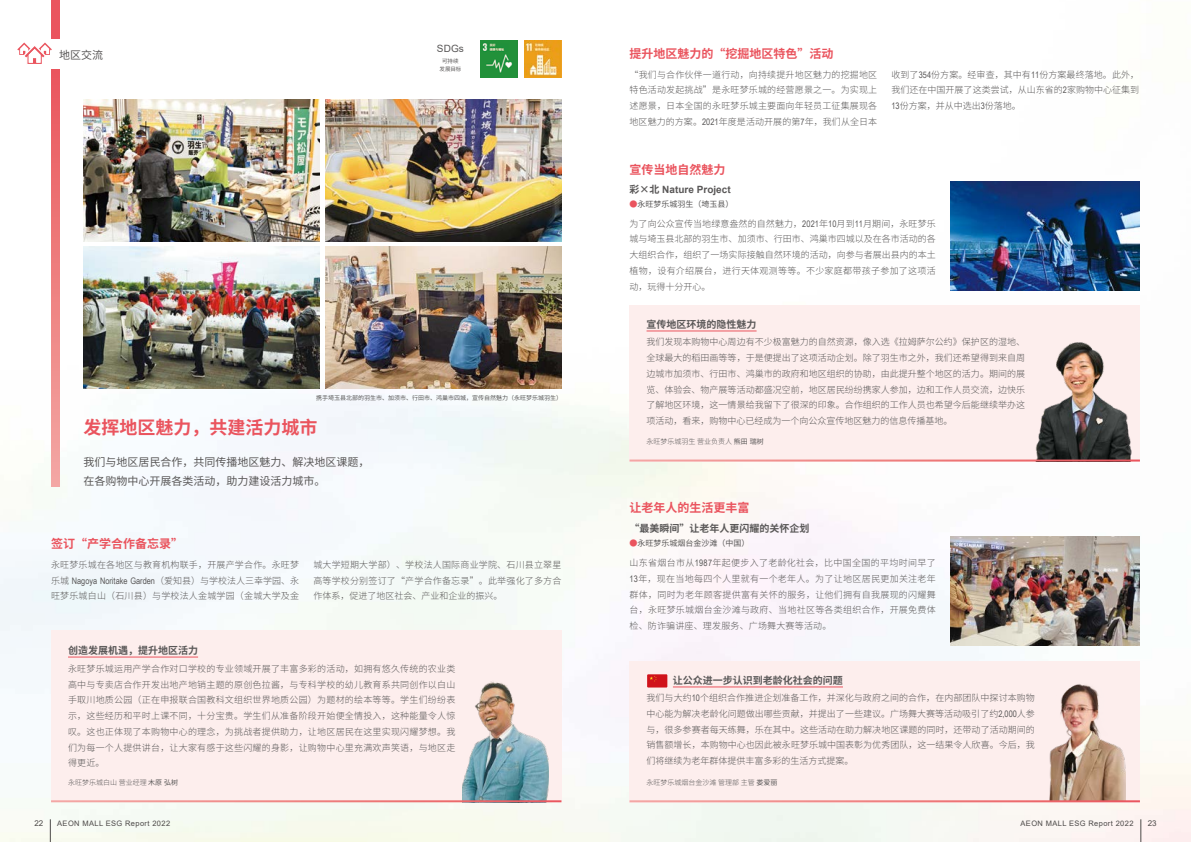
<style>
.page{position:relative;width:1191px;height:842px;background:#fff}
.page>*{position:absolute;margin:0;border:0;box-sizing:border-box;transform-origin:0 0}
.t1{font:700 18px "Source Han Sans CN";color:#ea545e}
.t2{font:700 12px "Source Han Sans CN";color:#ea545e}
.t3{font:11px/19.2px "Source Han Sans CN";color:#595757}
.t4{font:700 10px "Source Han Sans CN";color:#595757}
.t5{font:700 10px "Arial";color:#595757}
.t6{font:10px "Arial";color:#595757}
.t7{font:300 9px/15.8px "Source Han Sans CN";letter-spacing:.02em;color:#595757;text-align:justify}
.t8{font:9px "Arial Narrow";color:#595757}
.t9{font:8px "Source Han Sans CN";color:#595757}
.t10{font:8px "Arial";color:#4c4948}
.t11{font:7.5px "Arial";letter-spacing:.05em;color:#4c4948}
.t12{font:300 7px "Source Han Sans CN";color:#595757}
.t13{font:6px "Source Han Sans CN";color:#595757}
.t14{font:5.5px/8px "Source Han Sans CN";letter-spacing:.01em;color:#595757;text-align:center}
.s1{font-family:"Source Han Sans CN";font-weight:300}
.s2{font-weight:400}
.s3{font-family:"Arial Narrow";font-weight:400}
.s4{font-family:"Source Han Sans CN"}
.s5{color:#ea545e}
</style>
<div class="page">
<img style="left:0;top:40px;width:1191px;height:802px">
<img style="left:83px;top:247px;width:236px;height:142px">
<img style="left:325px;top:99px;width:236px;height:142px">
<img style="left:325px;top:247px;width:236px;height:142px">
<div style="left:629px;top:305px;width:511px;height:156px;background:#fdeeed"></div>
<div style="left:51px;top:631px;width:510px;height:171px;background:#fdeeed"></div>
<div style="left:51px;top:0;width:9px;height:39px;background:#ea545e"></div>
<svg style="left:51px;top:70px;width:9px;height:416px;background:#ee7e7f"></svg>
<img style="left:462px;top:681px;width:86px;height:119px">
<img style="left:1035px;top:342px;width:97px;height:117px">
<hr style="left:51px;top:800px;width:510px;height:2px;background:#fff">
<img style="left:950px;top:537px;width:189px;height:109px">
<img style="left:950px;top:182px;width:189px;height:109px">
<hr style="left:646px;top:331px;width:110px;height:1px;background:#ea545e">
<hr style="left:629px;top:459px;width:511px;height:2px;background:#fff">
<div style="left:629px;top:661px;width:511px;height:141px;background:#fdeeed"></div>
<hr style="left:673px;top:686px;width:170px;height:1px;background:#ea545e">
<img style="left:1049px;top:684px;width:76px;height:116px">
<hr style="left:629px;top:800px;width:511px;height:2px;background:#fff">
<img style="left:480px;top:40px;width:37px;height:37px">
<img style="left:524px;top:40px;width:37px;height:37px">
<div style="left:647px;top:674px;width:20px;height:13px;background:#d0121b"></div>
<svg style="left:649px;top:676px;width:7px;height:6px"></svg>
<hr style="left:68px;top:657px;width:130px;height:1px;background:#ea545e">
<svg style="left:17px;top:43px;width:35px;height:22px"></svg>
<img style="left:83px;top:99px;width:236px;height:142px">
<svg style="left:50px;top:819px;width:1px;height:23px"></svg>
<svg style="left:1140px;top:819px;width:1px;height:23px"></svg>
<p class="t3" style="left:59px;top:45px;width:45px">地区交流</p>
<p class="t6" style="left:437px;top:41px;width:28px">SDGs</p>
<p class="t14" style="left:439px;top:57px;width:24px">可持续发展目标</p>
<p class="t13" style="left:316px;top:394px;width:247px">携手埼玉县北部的羽生市、加须市、行田市、鸿巢市四城，宣传自然魅力（永旺梦乐城羽生）</p>
<h1 class="t1" style="left:83px;top:417px;width:235px">发挥地区魅力，共建活力城市</h1>
<p class="t3" style="left:83px;top:452px;width:287px">我们与地区居民合作，共同传播地区魅力、解决地区课题，在各购物中心开展各类活动，助力建设活力城市。</p>
<h2 class="t2" style="left:51px;top:537px;width:134px">签订“产学合作备忘录”</h2>
<p class="t7" style="left:51px;top:557px;width:250px">永旺梦乐城在各地区与教育机构联手，开展产学合作。永旺梦</p>
<p class="t8" style="left:51px;top:574px;width:250px"><span class="s1">乐城</span> Nagoya Noritake Garden<span class="s1">（爱知县）与学校法人三幸学园、永</span></p>
<p class="t7" style="left:51px;top:588px;width:250px">旺梦乐城白山（石川县）与学校法人金城学园（金城大学及金</p>
<p class="t7" style="left:313px;top:557px;width:250px">城大学短期大学部）、学校法人国际商业学院、石川县立翠星高等学校分别签订了“产学合作备忘录”。此举强化了多方合作体系，促进了地区社会、产业和企业的振兴。</p>
<p class="t4" style="left:68px;top:645px;width:131px">创造发展机遇，提升地区活力</p>
<p class="t7" style="left:68px;top:661px;width:389px">永旺梦乐城运用产学合作对口学校的专业领域开展了丰富多彩的活动，如拥有悠久传统的农业类高中与专卖店合作开发出地产地销主题的原创色拉酱，与专科学校的幼儿教育系共同创作以白山手取川地质公园（正在申报联合国教科文组织世界地质公园）为题材的绘本等等。学生们纷纷表示，这些经历和平时上课不同，十分宝贵。学生们从准备阶段开始便全情投入，这种能量令人惊叹。这也正体现了本购物中心的理念，为挑战者提供助力，让地区居民在这里实现闪耀梦想。我们为每一个人提供讲台，让大家有感于这些闪耀的身影，让购物中心里充满欢声笑语，与地区走得更近。</p>
<p class="t12" style="left:68px;top:779px;width:112px">永旺梦乐城白山营业经理<span class="s2">木原弘树</span></p>
<h2 class="t2" style="left:629px;top:47px;width:205px">提升地区魅力的“挖掘地区特色”活动</h2>
<p class="t7" style="left:629px;top:67px;width:249px">“我们与合作伙伴一道行动，向持续提升地区魅力的挖掘地区特色活动发起挑战”是永旺梦乐城的经营愿景之一。为实现上述愿景，日本全国的永旺梦乐城主要面向年轻员工征集展现各地区魅力的方案。<span class="s3">2021</span>年度是活动开展的第<span class="s3">7</span>年，我们从全日本</p>
<p class="t7" style="left:891px;top:67px;width:249px">收到了<span class="s3">354</span>份方案。经审查，其中有<span class="s3">11</span>份方案最终落地。此外，我们还在中国开展了这类尝试，从山东省的<span class="s3">2</span>家购物中心征集到<span class="s3">13</span>份方案，并从中选出<span class="s3">3</span>份落地。</p>
<h2 class="t2" style="left:629px;top:163px;width:97px">宣传当地自然魅力</h2>
<p class="t5" style="left:629px;top:182px;width:103px"><span class="s4">彩×北</span> Nature Project</p>
<p class="t9" style="left:629px;top:199px;width:105px"><span class="s5">●</span>永旺梦乐城羽生（埼玉县）</p>
<p class="t7" style="left:629px;top:215px;width:308px">为了向公众宣传当地绿意盎然的自然魅力，<span class="s3">2021</span>年<span class="s3">10</span>月到<span class="s3">11</span>月期间，永旺梦乐城与埼玉县北部的羽生市、加须市、行田市、鸿巢市四城以及在各市活动的各大组织合作，组织了一场实际接触自然环境的活动，向参与者展出县内的本土植物，设有介绍展台，进行天体观测等等。不少家庭都带孩子参加了这项活动，玩得十分开心。</p>
<p class="t4" style="left:646px;top:319px;width:111px">宣传地区环境的隐性魅力</p>
<p class="t7" style="left:646px;top:334px;width:380px">我们发现本购物中心周边有不少极富魅力的自然资源，像入选《拉姆萨尔公约》保护区的湿地、全球最大的稻田画等等，于是便提出了这项活动企划。除了羽生市之外，我们还希望得到来自周边城市加须市、行田市、鸿巢市的政府和地区组织的协助，由此提升整个地区的活力。期间的展览、体验会、物产展等活动都盛况空前，地区居民纷纷携家人参加，边和工作人员交流，边快乐了解地区环境，这一情景给我留下了很深的印象。合作组织的工作人员也希望今后能继续举办这项活动，看来，购物中心已经成为一个向公众宣传地区魅力的信息传播基地。</p>
<p class="t12" style="left:646px;top:437px;width:119px">永旺梦乐城羽生营业负责人<span class="s2">熊田瑞树</span></p>
<h2 class="t2" style="left:629px;top:500px;width:121px">让老年人的生活更丰富</h2>
<p class="t4" style="left:629px;top:522px;width:181px">“最美瞬间”让老年人更闪耀的关怀企划</p>
<p class="t9" style="left:629px;top:538px;width:121px"><span class="s5">●</span>永旺梦乐城烟台金沙滩（中国）</p>
<p class="t7" style="left:629px;top:555px;width:308px">山东省烟台市从<span class="s3">1987</span>年起便步入了老龄化社会，比中国全国的平均时间早了<span class="s3">13</span>年，现在当地每四个人里就有一个老年人。为了让地区居民更加关注老年群体，同时为老年顾客提供富有关怀的服务，让他们拥有自我展现的闪耀舞台，永旺梦乐城烟台金沙滩与政府、当地社区等各类组织合作，开展免费体检、防诈骗讲座、理发服务、广场舞大赛等活动。</p>
<p class="t4" style="left:673px;top:675px;width:171px">让公众进一步认识到老龄化社会的问题</p>
<p class="t7" style="left:646px;top:690px;width:390px">我们与大约<span class="s3">10</span>个组织合作推进企划准备工作，并深化与政府之间的合作，在内部团队中探讨本购物中心能为解决老龄化问题做出哪些贡献，并提出了一些建议。广场舞大赛等活动吸引了约<span class="s3">2,000</span>人参与，很多参赛者每天练舞，乐在其中。这些活动在助力解决地区课题的同时，还带动了活动期间的销售额增长，本购物中心也因此被永旺梦乐城中国表彰为优秀团队，这一结果令人欣喜。今后，我们将继续为老年群体提供丰富多彩的生活方式提案。</p>
<p class="t12" style="left:646px;top:779px;width:132px">永旺梦乐城烟台金沙滩管理部主管<span class="s2">娄爱丽</span></p>
<p class="t10" style="left:34px;top:818px;width:10px">22</p>
<p class="t11" style="left:57px;top:818px;width:114px">AEON MALL ESG Report 2022</p>
<p class="t11" style="left:1020px;top:818px;width:114px">AEON MALL ESG Report 2022</p>
<p class="t10" style="left:1147px;top:818px;width:10px">23</p>
</div>
